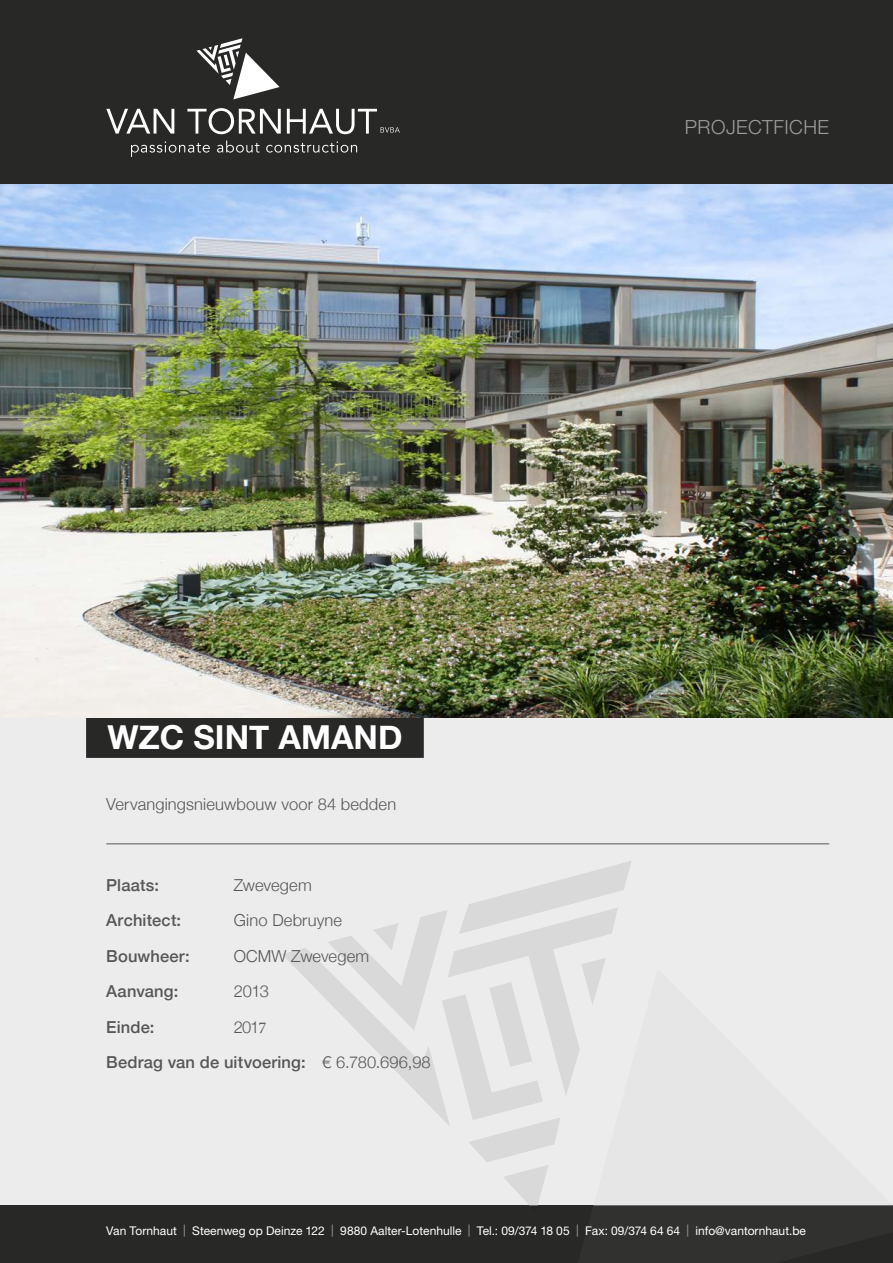
<style>
.page{position:relative;width:893px;height:1263px;background:#fff}
.page>*{position:absolute;margin:0;border:0;box-sizing:border-box;transform-origin:0 0}
.t1{font:700 33px "Helvetica Neue";color:#fff}
.t2{font:300 19.5px "Helvetica Neue LT Std";letter-spacing:.025em;color:#9d9d9c}
.t3{font:500 16.5px/35.5px "Helvetica Neue";letter-spacing:.01em;color:#575756}
.t4{font:300 16.5px "Helvetica Neue";letter-spacing:.01em;color:#575756}
.t5{font:12px "Helvetica Neue LT Std";color:#fff}
.s1{font-weight:300}
.s2{font-family:"Minion Pro";font-weight:400}
.s3{color:#9d9d9c}
</style>
<div class="page">
<div style="left:0;top:716px;width:893px;height:547px;background:#ececec"></div>
<div style="left:0;top:1205px;width:893px;height:58px;background:#282827"></div>
<svg style="left:282px;top:861px;width:611px;height:345px"></svg>
<div style="left:0;top:0;width:893px;height:184px;background:#282827"></div>
<hr style="left:106px;top:843px;width:723px;height:1px;background:#575756">
<div style="left:86px;top:708px;width:338px;height:50px;background:#282827"></div>
<svg style="left:106px;top:109px;width:68px;height:25px"></svg>
<svg style="left:187px;top:108px;width:94px;height:26px"></svg>
<svg style="left:131px;top:141px;width:79px;height:16px"></svg>
<svg style="left:217px;top:140px;width:43px;height:13px"></svg>
<svg style="left:266px;top:141px;width:91px;height:12px"></svg>
<svg style="left:196px;top:38px;width:84px;height:61px"></svg>
<svg style="left:287px;top:109px;width:113px;height:25px"></svg>
<img style="left:0;top:184px;width:893px;height:534px">
<h1 class="t1" style="left:107px;top:711px;width:297px">WZC SINT AMAND</h1>
<h3 class="t4" style="left:106px;top:790px;width:291px">Vervangingsnieuwbouw voor 84 bedden</h3>
<h3 class="t3" style="left:106px;top:866px;width:54px">Plaats:</h3>
<h3 class="t4" style="left:234px;top:871px;width:79px">Zwevegem</h3>
<h3 class="t3" style="left:106px;top:902px;width:76px">Architect:</h3>
<h3 class="t4" style="left:234px;top:907px;width:110px">Gino Debruyne</h3>
<h3 class="t3" style="left:106px;top:937px;width:85px">Bouwheer:</h3>
<h3 class="t4" style="left:234px;top:942px;width:137px">OCMW Zwevegem</h3>
<h3 class="t3" style="left:106px;top:973px;width:74px">Aanvang:</h3>
<h3 class="t4" style="left:234px;top:978px;width:37px">2013</h3>
<h3 class="t3" style="left:106px;top:1008px;width:50px">Einde:</h3>
<h3 class="t3" style="left:106px;top:1008px;width:326px;text-indent:128px"><span class="s1">201</span><span class="s2">7<br></span>Bedrag van de uitvoering: <span class="s1">€ 6.780.696,98</span></h3>
<h2 class="t2" style="left:685px;top:115px;width:146px">PROJECTFICHE</h2>
<p class="t5" style="left:106px;top:1223px;width:701px">Van Tornhaut <span class="s3">|</span> Steenweg op Deinze 122 <span class="s3">|</span> 9880 Aalter-Lotenhulle <span class="s3">|</span> Tel.: 09/374 18 05 <span class="s3">|</span> Fax: 09/374 64 64 <span class="s3">|</span> info@vantornhaut.be</p>
</div>
